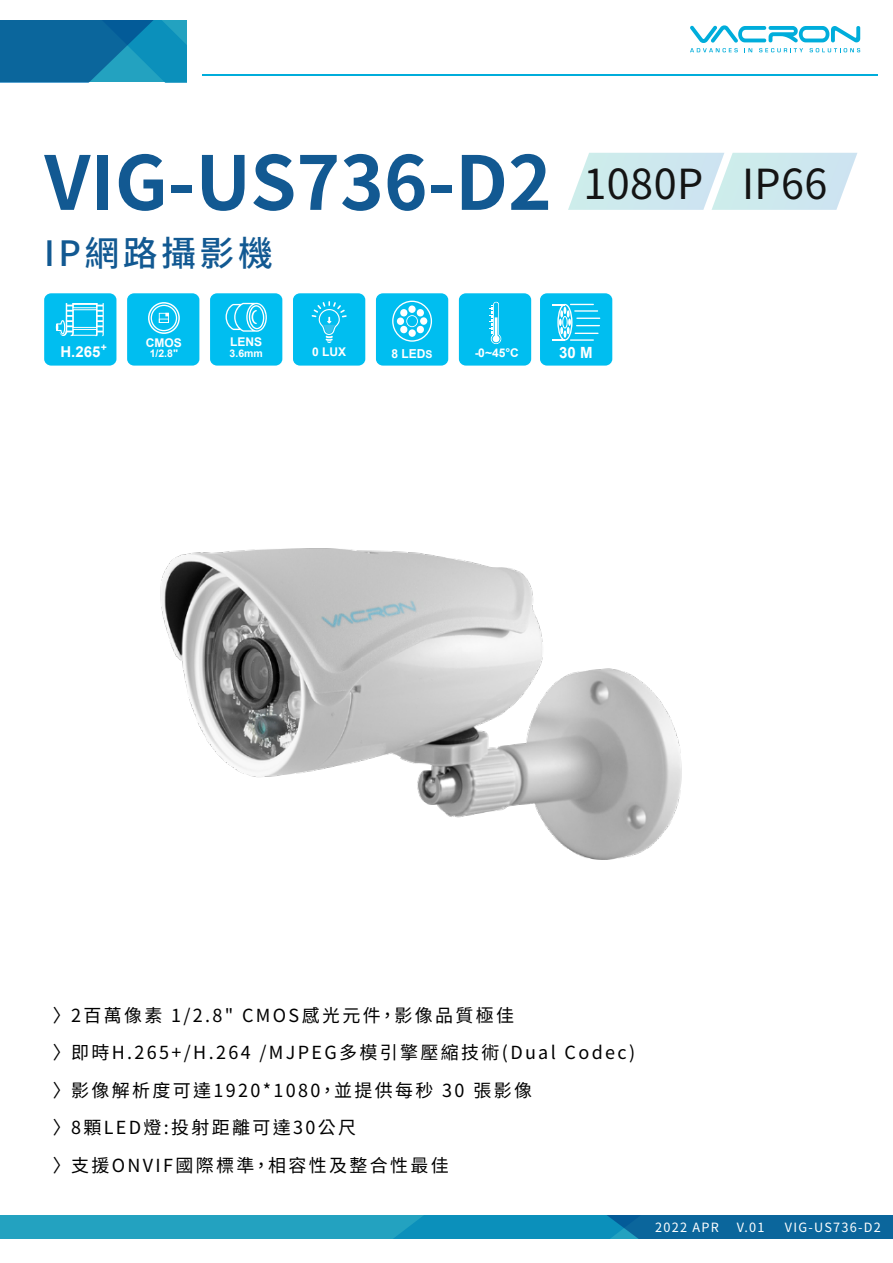
<style>
.page{position:relative;width:893px;height:1263px;background:#fff}
.page>*{position:absolute;margin:0;border:0;box-sizing:border-box;transform-origin:0 0}
.t1{font:700 74.25px "Noto Sans CJ Ktc";color:#125992}
.t2{font:41.4px "Noto Sans CJ Ktc";letter-spacing:.01em;color:#141414}
.t3{font:500 34.95px "Noto Sans CJ Ktc";letter-spacing:.1em;color:#125992}
.t4{font:18px/37.5px "Noto Sans CJ Ktc";letter-spacing:.13em;color:#000}
.t5{font:700 15.45px "Arial";color:#fff}
.t6{font:700 15px "Arial";color:#fff}
.t7{font:12.75px "Noto Sans CJ Ktc";letter-spacing:.1em;color:#fff}
.t8{font:700 12.3px "Arial";color:#fff}
.t9{font:700 12px "Arial";color:#fff}
.t10{font:700 10.5px "Arial";color:#fff}
.s1{font-size:10.8px}
</style>
<div class="page">
<div style="left:0;top:1215px;width:893px;height:23px;background:#23a2c0"></div>
<svg style="left:395px;top:1215px;width:498px;height:23px;background:#0b79aa"></svg>
<hr style="left:202px;top:74px;width:676px;height:2px;background:#00addb">
<svg style="left:0;top:20px;width:186px;height:62px;background:#0d76a7"></svg>
<svg style="left:690px;top:25px;width:170px;height:27px"></svg>
<div style="left:210px;top:293px;width:72px;height:73px;background:#00bef0;border-radius:7px"></div>
<svg style="left:226px;top:303px;width:41px;height:29px"></svg>
<div style="left:293px;top:293px;width:72px;height:73px;background:#00bef0;border-radius:7px"></div>
<svg style="left:312px;top:301px;width:35px;height:42px"></svg>
<div style="left:459px;top:293px;width:72px;height:73px;background:#00bef0;border-radius:7px"></div>
<svg style="left:489px;top:302px;width:12px;height:42px"></svg>
<img style="left:160px;top:548px;width:522px;height:312px">
<div style="left:376px;top:293px;width:72px;height:73px;background:#00bef0;border-radius:7px"></div>
<svg style="left:392px;top:301px;width:40px;height:41px"></svg>
<div style="left:127px;top:293px;width:72px;height:73px;background:#00bef0;border-radius:7px"></div>
<svg style="left:148px;top:302px;width:32px;height:32px"></svg>
<div style="left:44px;top:293px;width:72px;height:73px;background:#00bef0;border-radius:7px"></div>
<svg style="left:55px;top:303px;width:49px;height:33px"></svg>
<svg style="left:568px;top:153px;width:289px;height:57px;background:#d2eaef"></svg>
<div style="left:540px;top:293px;width:72px;height:73px;background:#00bef0;border-radius:7px"></div>
<svg style="left:552px;top:304px;width:48px;height:37px"></svg>
<h1 class="t1" style="left:44px;top:141px;width:509px">VIG-US736-D2</h1>
<h3 class="t3" style="left:44px;top:234px;width:230px">IP網路攝影機</h3>
<h2 class="t2" style="left:583px;top:161px;width:246px">1080P IP66</h2>
<p class="t9" style="left:146px;top:334px;width:37px">CMOS</p>
<p class="t10" style="left:101px;top:340px;width:8px">+</p>
<p class="t6" style="left:60px;top:341px;width:42px">H.265</p>
<p class="t10" style="left:150px;top:346px;width:30px">1/2.8"</p>
<p class="t9" style="left:230px;top:334px;width:34px">LENS</p>
<p class="t10" style="left:230px;top:346px;width:35px">3.6mm</p>
<p class="t9" style="left:312px;top:344px;width:36px">0 LUX</p>
<p class="t9" style="left:475px;top:344px;width:45px">-0~45°C</p>
<p class="t8" style="left:392px;top:345px;width:43px">8 LED<span class="s1">S</span></p>
<p class="t5" style="left:559px;top:342px;width:35px">30 M</p>
<p class="t4" style="left:53px;top:997px;width:584px">〉 2百萬像素 1/2.8" CMOS感光元件，影像品質極佳<br>〉 即時H.265+/H.264 /MJPEG多模引擎壓縮技術(Dual Codec)〉 影像解析度可達1920*1080，並提供每秒 30 張影像<br>〉 8顆LED燈:投射距離可達30公尺<br>〉 支援ONVIF國際標準，相容性及整合性最佳</p>
<p class="t7" style="left:655px;top:1220px;width:65px">2022 APR</p>
<p class="t7" style="left:737px;top:1220px;width:29px">V.01</p>
<p class="t7" style="left:785px;top:1220px;width:98px">VIG-US736-D2</p>
</div>
